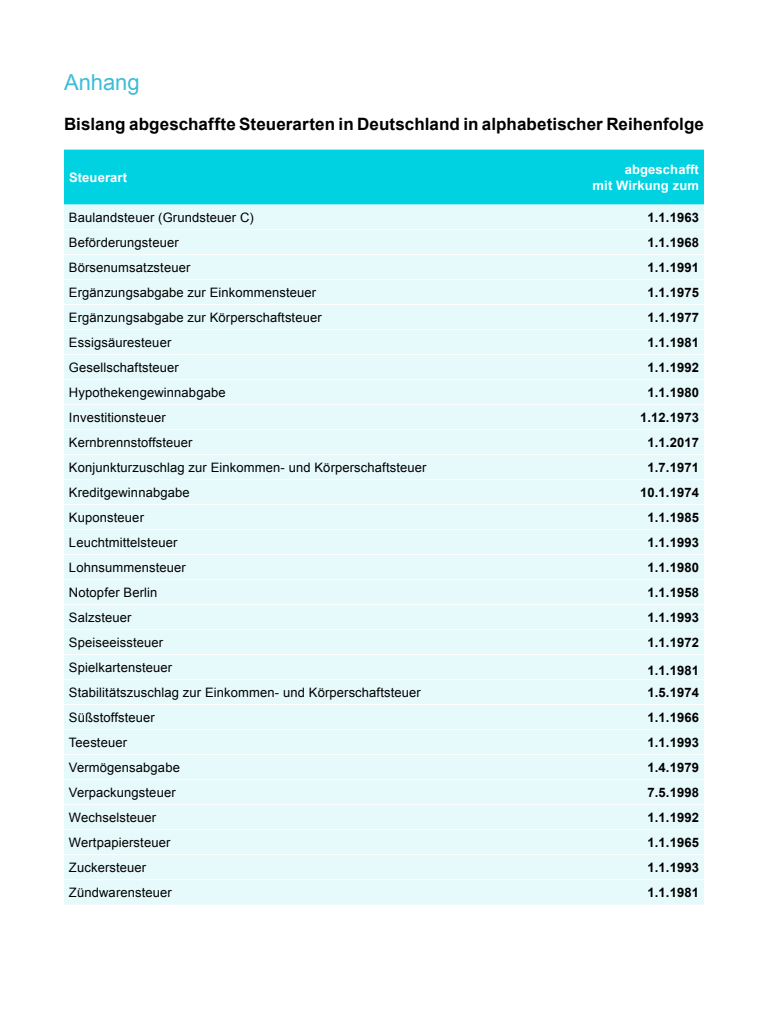
<style>
.page{position:relative;width:768px;height:1024px;background:#fff}
.page>*{position:absolute;margin:0;border:0;box-sizing:border-box;transform-origin:0 0}
.t1{font:22px "Arial";letter-spacing:-.005em;color:#3dbdd7}
.t2{font:700 17px "Arial";letter-spacing:.005em;color:#000}
.t3{font:13px "Arial";letter-spacing:.01em;color:#000}
.t4{font:700 13px "Arial";letter-spacing:.01em;color:#000}
.t5{font:700 13px/15.6px "Arial";letter-spacing:.01em;color:#fff;text-align:right}
</style>
<div class="page">
<div style="left:64px;top:150px;width:640px;height:55px;background:#00d2e2"></div>
<div style="left:64px;top:205px;width:640px;height:700px;background:#e6fafc"></div>
<hr style="left:64px;top:229px;width:490px;height:1px;background:#fff">
<hr style="left:554px;top:229px;width:150px;height:1px;background:#fff">
<hr style="left:64px;top:254px;width:490px;height:1px;background:#fff">
<hr style="left:554px;top:254px;width:150px;height:1px;background:#fff">
<hr style="left:64px;top:279px;width:490px;height:1px;background:#fff">
<hr style="left:554px;top:279px;width:150px;height:1px;background:#fff">
<hr style="left:64px;top:304px;width:490px;height:1px;background:#fff">
<hr style="left:554px;top:304px;width:150px;height:1px;background:#fff">
<hr style="left:64px;top:329px;width:490px;height:1px;background:#fff">
<hr style="left:554px;top:329px;width:150px;height:1px;background:#fff">
<hr style="left:64px;top:354px;width:490px;height:1px;background:#fff">
<hr style="left:554px;top:354px;width:150px;height:1px;background:#fff">
<hr style="left:64px;top:379px;width:490px;height:1px;background:#fff">
<hr style="left:554px;top:379px;width:150px;height:1px;background:#fff">
<hr style="left:64px;top:404px;width:490px;height:1px;background:#fff">
<hr style="left:554px;top:404px;width:150px;height:1px;background:#fff">
<hr style="left:64px;top:429px;width:490px;height:1px;background:#fff">
<hr style="left:554px;top:429px;width:150px;height:1px;background:#fff">
<hr style="left:64px;top:454px;width:490px;height:1px;background:#fff">
<hr style="left:554px;top:454px;width:150px;height:1px;background:#fff">
<hr style="left:64px;top:479px;width:490px;height:1px;background:#fff">
<hr style="left:554px;top:479px;width:150px;height:1px;background:#fff">
<hr style="left:64px;top:504px;width:490px;height:1px;background:#fff">
<hr style="left:554px;top:504px;width:150px;height:1px;background:#fff">
<hr style="left:64px;top:529px;width:490px;height:1px;background:#fff">
<hr style="left:554px;top:529px;width:150px;height:1px;background:#fff">
<hr style="left:64px;top:554px;width:490px;height:1px;background:#fff">
<hr style="left:554px;top:554px;width:150px;height:1px;background:#fff">
<hr style="left:64px;top:579px;width:490px;height:1px;background:#fff">
<hr style="left:554px;top:579px;width:150px;height:1px;background:#fff">
<hr style="left:64px;top:604px;width:490px;height:1px;background:#fff">
<hr style="left:554px;top:604px;width:150px;height:1px;background:#fff">
<hr style="left:64px;top:629px;width:490px;height:1px;background:#fff">
<hr style="left:554px;top:629px;width:150px;height:1px;background:#fff">
<hr style="left:64px;top:654px;width:490px;height:1px;background:#fff">
<hr style="left:554px;top:654px;width:150px;height:1px;background:#fff">
<hr style="left:64px;top:679px;width:490px;height:1px;background:#fff">
<hr style="left:554px;top:679px;width:150px;height:1px;background:#fff">
<hr style="left:64px;top:704px;width:490px;height:1px;background:#fff">
<hr style="left:554px;top:704px;width:150px;height:1px;background:#fff">
<hr style="left:64px;top:729px;width:490px;height:1px;background:#fff">
<hr style="left:554px;top:729px;width:150px;height:1px;background:#fff">
<hr style="left:64px;top:754px;width:490px;height:1px;background:#fff">
<hr style="left:554px;top:754px;width:150px;height:1px;background:#fff">
<hr style="left:64px;top:779px;width:490px;height:1px;background:#fff">
<hr style="left:554px;top:779px;width:150px;height:1px;background:#fff">
<hr style="left:64px;top:804px;width:490px;height:1px;background:#fff">
<hr style="left:554px;top:804px;width:150px;height:1px;background:#fff">
<hr style="left:64px;top:829px;width:490px;height:1px;background:#fff">
<hr style="left:554px;top:829px;width:150px;height:1px;background:#fff">
<hr style="left:64px;top:854px;width:490px;height:1px;background:#fff">
<hr style="left:554px;top:854px;width:150px;height:1px;background:#fff">
<hr style="left:64px;top:879px;width:490px;height:1px;background:#fff">
<hr style="left:554px;top:879px;width:150px;height:1px;background:#fff">
<h1 class="t1" style="left:64px;top:68px;width:77px">Anhang</h1>
<h2 class="t2" style="left:64px;top:113px;width:642px">Bislang abgeschaffte Steuerarten in Deutschland in alphabetischer Reihenfolge</h2>
<p class="t5" style="left:69px;top:170px;width:60px">Steuerart</p>
<p class="t5" style="left:593px;top:162px;width:108px">abgeschafft<br>mit Wirkung zum</p>
<p class="t3" style="left:69px;top:209px;width:186px">Baulandsteuer (Grundsteuer C)</p>
<p class="t4" style="left:647px;top:209px;width:53px">1.1.1963</p>
<p class="t3" style="left:69px;top:234px;width:111px">Beförderungsteuer</p>
<p class="t4" style="left:647px;top:234px;width:53px">1.1.1968</p>
<p class="t3" style="left:69px;top:259px;width:123px">Börsenumsatzsteuer</p>
<p class="t4" style="left:647px;top:259px;width:53px">1.1.1991</p>
<p class="t3" style="left:69px;top:284px;width:249px">Ergänzungsabgabe zur Einkommensteuer</p>
<p class="t4" style="left:647px;top:284px;width:53px">1.1.1975</p>
<p class="t3" style="left:69px;top:309px;width:254px">Ergänzungsabgabe zur Körperschaftsteuer</p>
<p class="t4" style="left:647px;top:309px;width:53px">1.1.1977</p>
<p class="t3" style="left:69px;top:334px;width:104px">Essigsäuresteuer</p>
<p class="t4" style="left:647px;top:334px;width:53px">1.1.1981</p>
<p class="t3" style="left:69px;top:359px;width:111px">Gesellschaftsteuer</p>
<p class="t4" style="left:647px;top:359px;width:53px">1.1.1992</p>
<p class="t3" style="left:69px;top:384px;width:158px">Hypothekengewinnabgabe</p>
<p class="t4" style="left:647px;top:384px;width:53px">1.1.1980</p>
<p class="t3" style="left:69px;top:409px;width:98px">Investitionsteuer</p>
<p class="t4" style="left:640px;top:409px;width:60px">1.12.1973</p>
<p class="t3" style="left:69px;top:434px;width:125px">Kernbrennstoffsteuer</p>
<p class="t4" style="left:647px;top:434px;width:53px">1.1.2017</p>
<p class="t3" style="left:69px;top:459px;width:359px">Konjunkturzuschlag zur Einkommen- und Körperschaftsteuer</p>
<p class="t4" style="left:647px;top:459px;width:53px">1.7.1971</p>
<p class="t3" style="left:69px;top:484px;width:122px">Kreditgewinnabgabe</p>
<p class="t4" style="left:640px;top:484px;width:60px">10.1.1974</p>
<p class="t3" style="left:69px;top:509px;width:77px">Kuponsteuer</p>
<p class="t4" style="left:647px;top:509px;width:53px">1.1.1985</p>
<p class="t3" style="left:69px;top:534px;width:110px">Leuchtmittelsteuer</p>
<p class="t4" style="left:647px;top:534px;width:53px">1.1.1993</p>
<p class="t3" style="left:69px;top:559px;width:118px">Lohnsummensteuer</p>
<p class="t4" style="left:647px;top:559px;width:53px">1.1.1980</p>
<p class="t3" style="left:69px;top:584px;width:90px">Notopfer Berlin</p>
<p class="t4" style="left:647px;top:584px;width:53px">1.1.1958</p>
<p class="t3" style="left:69px;top:609px;width:64px">Salzsteuer</p>
<p class="t4" style="left:647px;top:609px;width:53px">1.1.1993</p>
<p class="t3" style="left:69px;top:634px;width:96px">Speiseeissteuer</p>
<p class="t4" style="left:647px;top:634px;width:53px">1.1.1972</p>
<p class="t3" style="left:69px;top:659px;width:105px">Spielkartensteuer</p>
<p class="t4" style="left:647px;top:661px;width:53px">1.1.1981</p>
<p class="t3" style="left:69px;top:684px;width:353px">Stabilitätszuschlag zur Einkommen- und Körperschaftsteuer</p>
<p class="t4" style="left:647px;top:684px;width:53px">1.5.1974</p>
<p class="t3" style="left:69px;top:709px;width:87px">Süßstoffsteuer</p>
<p class="t4" style="left:647px;top:709px;width:53px">1.1.1966</p>
<p class="t3" style="left:69px;top:734px;width:60px">Teesteuer</p>
<p class="t4" style="left:647px;top:734px;width:53px">1.1.1993</p>
<p class="t3" style="left:69px;top:759px;width:112px">Vermögensabgabe</p>
<p class="t4" style="left:647px;top:759px;width:53px">1.4.1979</p>
<p class="t3" style="left:69px;top:784px;width:108px">Verpackungsteuer</p>
<p class="t4" style="left:647px;top:784px;width:53px">7.5.1998</p>
<p class="t3" style="left:69px;top:809px;width:89px">Wechselsteuer</p>
<p class="t4" style="left:647px;top:809px;width:53px">1.1.1992</p>
<p class="t3" style="left:69px;top:834px;width:103px">Wertpapiersteuer</p>
<p class="t4" style="left:647px;top:834px;width:53px">1.1.1965</p>
<p class="t3" style="left:69px;top:859px;width:79px">Zuckersteuer</p>
<p class="t4" style="left:647px;top:859px;width:53px">1.1.1993</p>
<p class="t3" style="left:69px;top:884px;width:104px">Zündwarensteuer</p>
<p class="t4" style="left:647px;top:884px;width:53px">1.1.1981</p>
</div>
